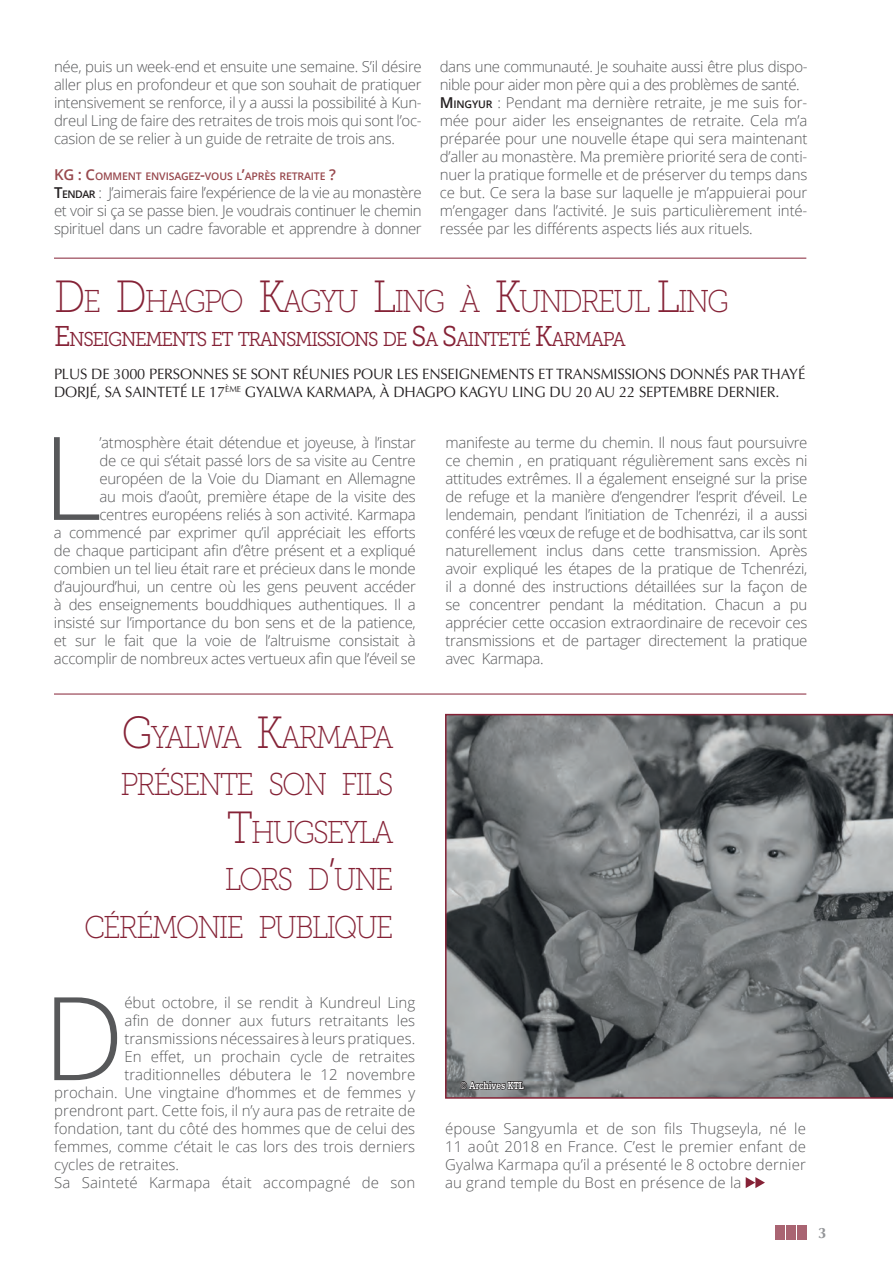
<style>
.page{position:relative;width:893px;height:1263px;background:#fff}
.page>*{position:absolute;margin:0;border:0;box-sizing:border-box;transform-origin:0 0}
.t1{font:300 115.8px "Open Sans";color:#57585a}
.t2{font:31.5px/47.5px "Museo Slab 100";letter-spacing:-.07em;color:#852236;scale:.91 1}
.t3{font:31.5px/47.5px "Museo Slab 100";letter-spacing:-.1em;color:#852236;scale:.91 1}
.t4{font:19.95px "Museo Slab 300";letter-spacing:-.07em;color:#852236;scale:.93 1}
.t5{font:300 15px/18px "Open Sans";letter-spacing:-.01em;color:#57585a;text-align:justify}
.t6{font:15px/18px "Optima LT Std";letter-spacing:-.01em;color:#231f20}
.t7{font:300 15px "Open Sans";letter-spacing:.01em;color:#57585a}
.t8{font:700 15px "Optima LT Std";color:#939598}
.t9{font:600 10.5px "Open Sans";letter-spacing:-.015em;color:#98494e}
.t10{font:700 9.9px "Glypha LT Std";color:#fff;scale:.85 1}
.s1{font-size:15px}
.s2{font-weight:600;color:#231f20}
.s3{font-weight:600;font-size:10.5px;color:#231f20}
.s4{font-size:45px}
.s5{font-size:28.5px}
</style>
<div class="page">
<svg style="left:746px;top:1177px;width:19px;height:11px"></svg>
<div style="left:775px;top:1225px;width:9px;height:15px;background:#a96472"></div>
<div style="left:786px;top:1225px;width:9px;height:15px;background:#a96472"></div>
<div style="left:797px;top:1225px;width:9px;height:15px;background:#a96472"></div>
<svg style="left:445px;top:714px;width:448px;height:385px;background:#717174"></svg>
<svg style="left:459px;top:1075px;width:66px;height:22px"></svg>
<hr style="left:54px;top:258px;width:752px;height:1px;background:#852236">
<hr style="left:54px;top:694px;width:752px;height:1px;background:#852236">
<p class="t5" style="left:54px;top:57px;width:369px">née, puis un week-end et ensuite une semaine. S’il désire aller plus en profondeur et que son souhait de pratiquer intensivement se renforce, il y a aussi la possibilité à Kun&shy;dreul Ling de faire des retraites de trois mois qui sont l’oc&shy;casion de se relier à un guide de retraite de trois ans.</p>
<p class="t9" style="left:54px;top:169px;width:283px"><span class="s1">KG : C</span>OMMENT ENVISAGEZ<span class="s1">-</span>VOUS L<span class="s1">’</span>APRÈS RETRAITE <span class="s1">?</span></p>
<p class="t5" style="left:54px;top:183px;width:369px"><span class="s2">T</span><span class="s3">ENDAR</span> : J’aimerais faire l’expérience de la vie au monastère et voir si ça se passe bien. Je voudrais continuer le chemin spirituel dans un cadre favorable et apprendre à donner</p>
<p class="t5" style="left:440px;top:57px;width:369px;text-align:left">dans une communauté. Je souhaite aussi être plus dispo&shy;nible pour aider mon père qui a des problèmes de santé.<br><span class="s2">M</span> <span class="s3">INGYUR</span> : Pendant ma dernière retraite, je me suis for&shy;mée pour aider les enseignantes de retraite. Cela m’a préparée pour une nouvelle étape qui sera maintenant d’aller au monastère. Ma première priorité sera de conti&shy;nuer la pratique formelle et de préserver du temps dans ce but. Ce sera la base sur laquelle je m’appuierai pour m’engager dans l’activité. Je suis particulièrement inté&shy;ressée par les différents aspects liés aux rituels.</p>
<h2 class="t2" style="left:54px;top:277px;width:555px"><span class="s4">D</span>E <span class="s4">D</span>HAGPO <span class="s4">K</span>AGYU <span class="s4">L</span>ING À <span class="s4">K</span>UNDRE</h2>
<h2 class="t2" style="left:613px;top:277px;width:129px">UL <span class="s4">L</span>ING</h2>
<h3 class="t4" style="left:54px;top:328px;width:616px"><span class="s5">E</span>NSEIGNEMENTS ET TRANSMISSIONS DE <span class="s5">S</span>A <span class="s5">S</span>AINTETÉ <span class="s5">K</span>ARMAPA</h3>
<p class="t6" style="left:54px;top:365px;width:753px">PLUS DE 3000 PERSONNES SE SONT RÉUNIES POUR LES ENSEIGNEMENTS ET TRANSMISSIONS DONNÉS PAR THAYÉ<br>DORJÉ, SA SAINTETÉ LE 17<sup>ÈME</sup> GYALWA KARMAPA, À DHAGPO KAGYU LING DU 20 AU 22 SEPTEMBRE DERNIER.</p>
<p class="t5" style="left:54px;top:433px;width:363px;text-align:right">’atmosphère était détendue et joyeuse, à l’instar<br>de ce qui s’était passé lors de sa visite au Centre européen de la Voie du Diamant en Allemagne<br>au mois d’août, première étape de la visite des centres européens reliés à son activité. Karmapa<br>a commencé par exprimer qu’il appréciait les efforts de chaque participant afin d’être présent et a expliqué combien un tel lieu était rare et précieux dans le monde d’aujourd’hui, un centre où les gens peuvent accéder à des enseignements bouddhiques authentiques. Il a insisté sur l’importance du bon sens et de la patience, et sur le fait que la voie de l’altruisme consistait à accomplir de nombreux actes vertueux afin que l’éveil se</p>
<p class="t5" style="left:446px;top:433px;width:363px">manifeste au terme du chemin. Il nous faut poursuivre ce chemin , en pratiquant régulièrement sans excès ni attitudes extrêmes. Il a également enseigné sur la prise de refuge et la manière d’engendrer l’esprit d’éveil. Le lendemain, pendant l’initiation de Tchenrézi, il a aussi conféré les vœux de refuge et de bodhisattva, car ils sont naturellement inclus dans cette transmission. Après avoir expliqué les étapes de la pratique de Tchenrézi, il a donné des instructions détaillées sur la façon de se concentrer pendant la méditation. Chacun a pu apprécier cette occasion extraordinaire de recevoir ces transmissions et de partager directement la pratique avec Karmapa.</p>
<h1 class="t1" style="left:42px;top:398px;width:61px">L</h1>
<h2 class="t3" style="left:120px;top:713px;width:301px"><span class="s4">G</span> YALWA <span class="s4">K</span>ARMAPA<br>PRÉSENTE</h2>
<h2 class="t2" style="left:225px;top:761px;width:167px;text-indent:44px">SON FILS<br><span class="s4">T</span>HUGSEYLA<br>LORS</h2>
<h2 class="t2" style="left:308px;top:856px;width:73px">D<span class="s4">’</span>UNE</h2>
<h2 class="t2" style="left:84px;top:903px;width:120px">CÉRÉMONIE</h2>
<h2 class="t2" style="left:259px;top:903px;width:146px">PUBLIQUE</h2>
<h1 class="t1" style="left:43px;top:959px;width:83px">D</h1>
<p class="t5" style="left:124px;top:993px;width:292px">ébut octobre, il se rendit à Kundreul Ling</p>
<p class="t5" style="left:124px;top:1011px;width:292px">afin de donner aux futurs retraitants les</p>
<p class="t5" style="left:124px;top:1029px;width:292px">transmissions nécessaires à leurs pratiques.</p>
<p class="t5" style="left:124px;top:1047px;width:292px">En effet, un prochain cycle de retraites</p>
<p class="t5" style="left:124px;top:1065px;width:292px">traditionnelles débutera le 12 novembre</p>
<p class="t5" style="left:54px;top:1083px;width:362px">prochain. Une vingtaine d’hommes et de femmes y</p>
<p class="t5" style="left:54px;top:1101px;width:362px">prendront part. Cette fois, il n’y aura pas de retraite de</p>
<p class="t5" style="left:54px;top:1119px;width:362px">fondation, tant du côté des hommes que de celui des</p>
<p class="t5" style="left:54px;top:1137px;width:362px">femmes, comme c’était le cas lors des trois derniers</p>
<p class="t5" style="left:54px;top:1155px;width:126px">cycles de retraites.</p>
<p class="t7" style="left:54px;top:1172px;width:362px">Sa Sainteté Karmapa était accompagné de son</p>
<p class="t10" style="left:460px;top:1079px;width:77px">© Archives KTL</p>
<p class="t5" style="left:445px;top:1119px;width:363px">épouse Sangyumla et de son fils Thugseyla, né le 11 août 2018 en France. C’est le premier enfant de Gyalwa Karmapa qu’il a présenté le 8 octobre dernier au grand temple du Bost en présence de la</p>
<p class="t8" style="left:818px;top:1224px;width:10px">3</p>
</div>
